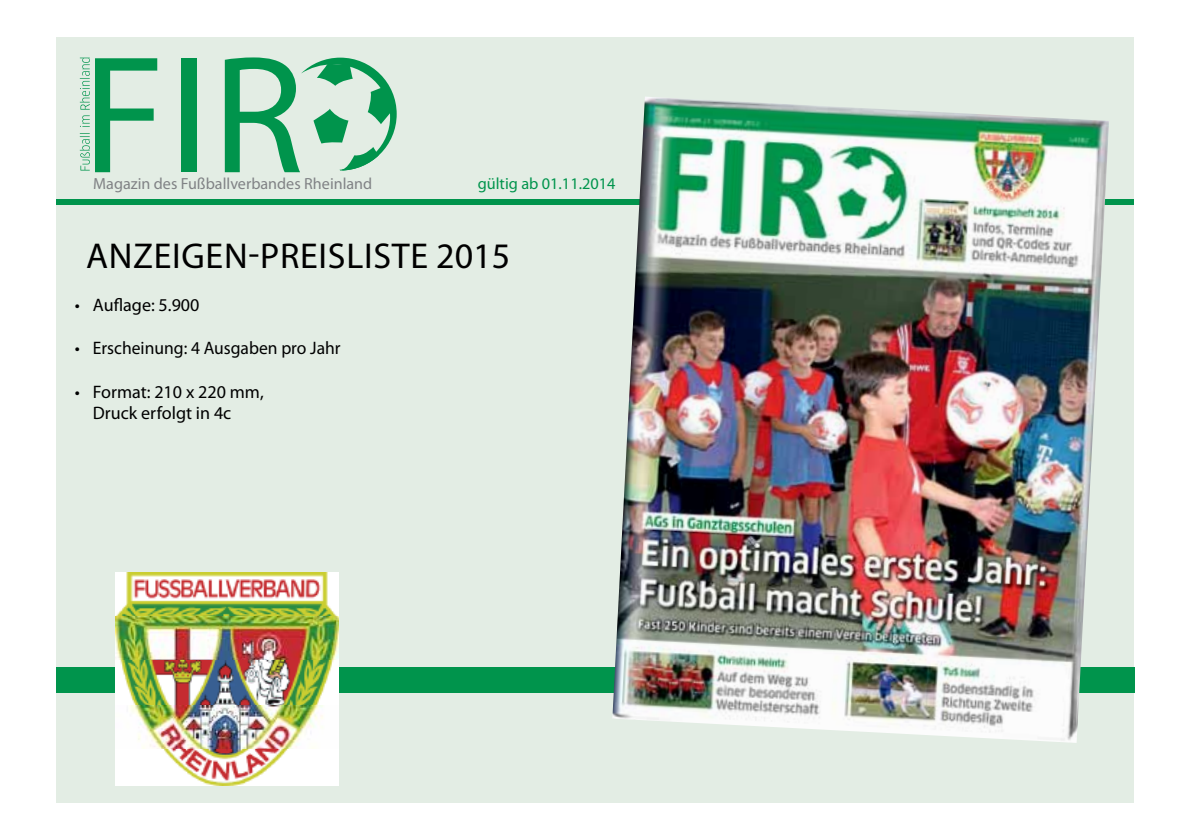
<style>
.page{position:relative;width:1191px;height:840px;background:#fff}
.page>*{position:absolute;margin:0;border:0;box-sizing:border-box;transform-origin:0 0}
.t1{font:168.8px "Myriad Pro";color:#00944c}
.t2{font:36px "Myriad Pro";letter-spacing:.02em;color:#000}
.t3{font:18px/21.6px "Myriad Pro";color:#000}
.t4{font:16.2px "Myriad Pro";color:#808285}
.t5{font:16.2px "Myriad Pro";color:#00944c}
</style>
<div class="page">
<div style="left:57px;top:37px;width:1077px;height:765px;background:#e3ede4"></div>
<div style="left:57px;top:199px;width:1077px;height:5px;background:#00944c"></div>
<div style="left:57px;top:666px;width:1032px;height:26px;background:#00944c"></div>
<img style="left:116px;top:572px;width:223px;height:213px">
<div style="left:1071px;top:666px;width:63px;height:26px;background:#00944c"></div>
<svg style="left:80px;top:58px;width:10px;height:112px"></svg>
<svg style="left:301px;top:58px;width:96px;height:112px"></svg>
<img style="left:612px;top:97px;width:497px;height:645px">
<h1 class="t1" style="left:82px;top:11px;width:147px">FIR</h1>
<p class="t4" style="left:93px;top:174px;width:280px">Magazin des Fußballverbandes Rheinland</p>
<p class="t5" style="left:478px;top:173px;width:139px">gültig ab 01.11.2014</p>
<h2 class="t2" style="left:86px;top:233px;width:426px">Anzeigen-Preisliste 2015</h2>
<p class="t3" style="left:75px;top:293px;width:126px">• Auflage: 5.900</p>
<p class="t3" style="left:75px;top:337px;width:267px">• Erscheinung: 4 Ausgaben pro Jahr</p>
<p class="t3" style="left:93px;top:380px;width:172px;text-indent:-18px">• Format: 210 x 220 mm,<br>Druck erfolgt in 4c</p>
</div>
